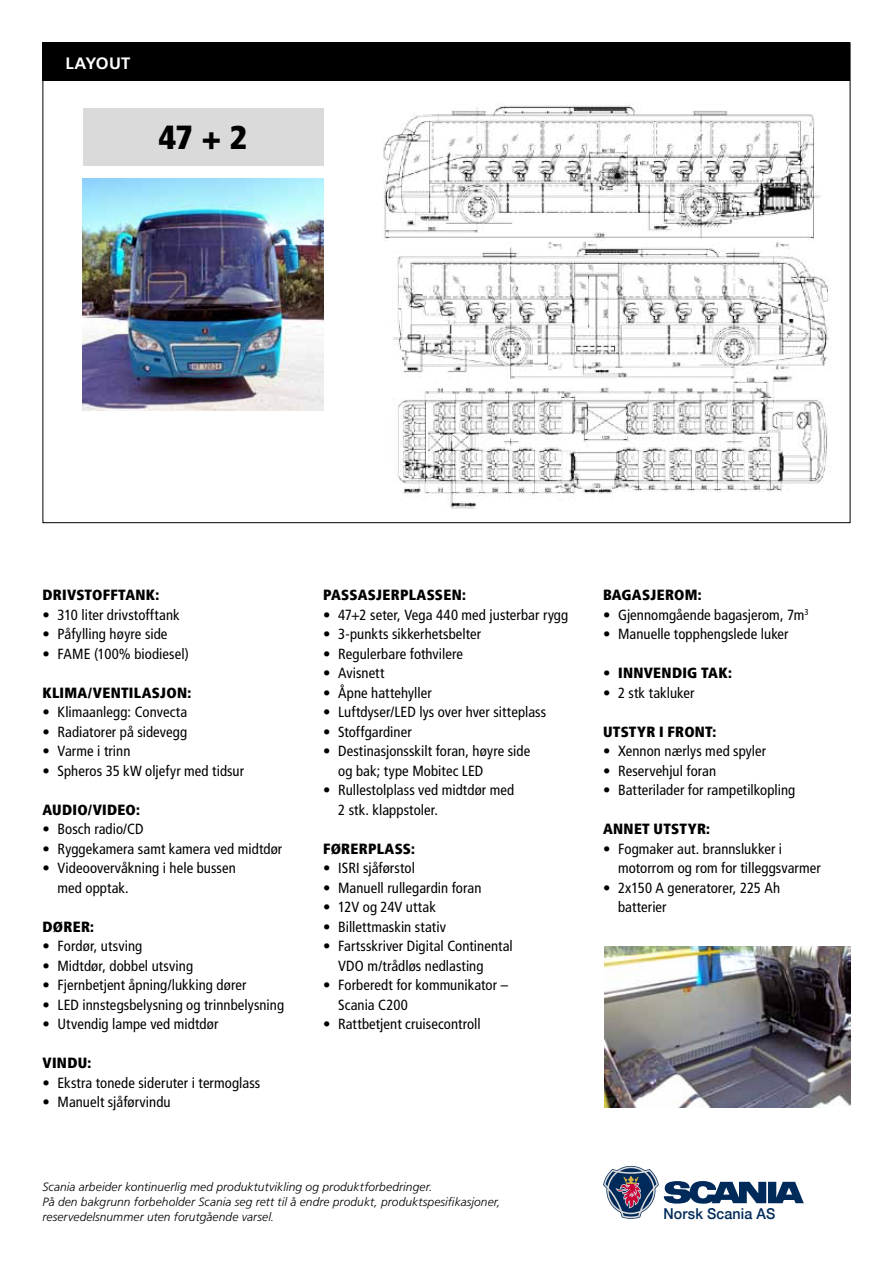
<style>
.page{position:relative;width:893px;height:1263px;background:#fff}
.page>*{position:absolute;margin:0;border:0;box-sizing:border-box;transform-origin:0 0}
.t1{font:900 condensed 33.15px "Frutiger LT";color:#000}
.t2{font:700 16.5px "Frutiger";letter-spacing:.01em;color:#fff}
.t3{font:500 15px "Helvetica Neue";letter-spacing:.01em;color:#002a5a;scale:.95 1}
.t4{font:condensed 14.7px/19.5px "Frutiger LT";letter-spacing:.005em;color:#000}
.t5{font:900 condensed 14.7px "Frutiger LT";letter-spacing:.02em;color:#000}
.t6{font:italic 300 12px/15px "Frutiger LT Pro";letter-spacing:.005em;color:#000}
</style>
<div class="page">
<div style="left:43px;top:43px;width:807px;height:38px;background:#000"></div>
<img style="left:383px;top:104px;width:447px;height:405px">
<div style="left:83px;top:108px;width:240px;height:58px;background:#dadada"></div>
<svg style="left:603px;top:1166px;width:201px;height:53px"></svg>
<img style="left:83px;top:179px;width:240px;height:231px">
<img style="left:604px;top:946px;width:246px;height:162px">
<p class="t2" style="left:65px;top:53px;width:66px">LAYOUT</p>
<h1 class="t1" style="left:159px;top:118px;width:90px">47 + 2</h1>
<p class="t5" style="left:43px;top:586px;width:118px">DRIVSTOFFTANK:</p>
<p class="t4" style="left:43px;top:605px;width:139px">• 310 liter drivstofftank</p>
<p class="t4" style="left:43px;top:624px;width:126px">• Påfylling høyre side</p>
<p class="t4" style="left:43px;top:644px;width:148px">• FAME (100% biodiesel)</p>
<p class="t5" style="left:43px;top:683px;width:150px">KLIMA/VENTILASJON:</p>
<p class="t4" style="left:43px;top:702px;width:146px">• Klimaanlegg: Convecta</p>
<p class="t4" style="left:43px;top:722px;width:146px">• Radiatorer på sidevegg</p>
<p class="t4" style="left:43px;top:741px;width:89px">• Varme i trinn</p>
<p class="t4" style="left:43px;top:761px;width:203px">• Spheros 35 kW oljefyr med tidsur</p>
<p class="t5" style="left:43px;top:800px;width:99px">AUDIO/VIDEO:</p>
<p class="t4" style="left:43px;top:819px;width:102px">• Bosch radio/CD</p>
<p class="t4" style="left:43px;top:839px;width:241px">• Ryggekamera samt kamera ved midtdør</p>
<p class="t4" style="left:57px;top:858px;width:180px;text-indent:-15px">• Videoovervåkning i hele bussen med opptak.</p>
<p class="t5" style="left:43px;top:917px;width:53px">DØRER:</p>
<p class="t4" style="left:43px;top:936px;width:101px">• Fordør, utsving</p>
<p class="t4" style="left:43px;top:956px;width:152px">• Midtdør, dobbel utsving</p>
<p class="t4" style="left:43px;top:975px;width:205px">• Fjernbetjent åpning/lukking dører</p>
<p class="t4" style="left:43px;top:995px;width:243px">• LED innstegsbelysning og trinnbelysning</p>
<p class="t4" style="left:43px;top:1014px;width:177px">• Utvendig lampe ved midtdør</p>
<p class="t5" style="left:43px;top:1054px;width:50px">VINDU:</p>
<p class="t4" style="left:43px;top:1073px;width:219px">• Ekstra tonede sideruter i termoglass</p>
<p class="t4" style="left:43px;top:1092px;width:130px">• Manuelt sjåførvindu</p>
<p class="t5" style="left:323px;top:586px;width:144px">PASSASJERPLASSEN:</p>
<p class="t4" style="left:323px;top:605px;width:247px">• 47+2 seter, Vega 440 med justerbar rygg</p>
<p class="t4" style="left:323px;top:624px;width:160px">• 3-punkts sikkerhetsbelter</p>
<p class="t4" style="left:323px;top:644px;width:141px">• Regulerbare fothvilere</p>
<p class="t4" style="left:323px;top:663px;width:63px">• Avisnett</p>
<p class="t4" style="left:323px;top:683px;width:110px">• Åpne hattehyller</p>
<p class="t4" style="left:323px;top:702px;width:225px">• Luftdyser/LED lys over hver sitteplass</p>
<p class="t4" style="left:323px;top:722px;width:90px">• Stoffgardiner</p>
<p class="t4" style="left:338px;top:741px;width:194px;text-indent:-15px">• Destinasjonsskilt foran, høyre side og bak; type Mobitec LED</p>
<p class="t4" style="left:338px;top:780px;width:178px;text-indent:-15px">• Rullestolplass ved midtdør med<br>2 stk. klappstoler.</p>
<p class="t5" style="left:323px;top:840px;width:93px">FØRERPLASS:</p>
<p class="t4" style="left:323px;top:858px;width:93px">• ISRI sjåførstol</p>
<p class="t4" style="left:323px;top:878px;width:160px">• Manuell rullegardin foran</p>
<p class="t4" style="left:323px;top:897px;width:114px">• 12V og 24V uttak</p>
<p class="t4" style="left:323px;top:917px;width:124px">• Billettmaskin stativ</p>
<p class="t4" style="left:338px;top:936px;width:176px;text-indent:-15px">• Fartsskriver Digital Continental<br>VDO m/trådløs nedlasting</p>
<p class="t4" style="left:338px;top:976px;width:171px;text-indent:-15px">• Forberedt for kommunikator –<br>Scania C200</p>
<p class="t4" style="left:323px;top:1015px;width:159px">• Rattbetjent cruisecontroll</p>
<p class="t6" style="left:43px;top:1179px;width:460px">Scania arbeider kontinuerlig med produktutvikling og produktforbedringer.<br>På den bakgrunn forbeholder Scania seg rett til å endre produkt, produktspesifikasjoner, reservedelsnummer uten forutgående varsel.</p>
<p class="t5" style="left:603px;top:586px;width:100px">BAGASJEROM:</p>
<p class="t4" style="left:603px;top:605px;width:207px">• Gjennomgående bagasjerom, 7m<sup>3</sup></p>
<p class="t4" style="left:603px;top:624px;width:187px">• Manuelle topphengslede luker</p>
<p class="t5" style="left:603px;top:664px;width:130px">• INNVENDIG TAK:</p>
<p class="t4" style="left:603px;top:683px;width:93px">• 2 stk takluker</p>
<p class="t5" style="left:603px;top:722px;width:115px">UTSTYR I FRONT:</p>
<p class="t4" style="left:603px;top:741px;width:165px">• Xennon nærlys med spyler</p>
<p class="t4" style="left:603px;top:761px;width:115px">• Reservehjul foran</p>
<p class="t4" style="left:603px;top:780px;width:194px">• Batterilader for rampetilkopling</p>
<p class="t5" style="left:603px;top:820px;width:109px">ANNET UTSTYR:</p>
<p class="t4" style="left:618px;top:839px;width:204px;text-indent:-15px">• Fogmaker aut. brannslukker i motorrom og rom for tilleggsvarmer</p>
<p class="t4" style="left:618px;top:878px;width:164px;text-indent:-15px">• 2x150 A generatorer, 225 Ah batterier</p>
<p class="t3" style="left:663px;top:1204px;width:119px">Norsk Scania AS</p>
</div>
